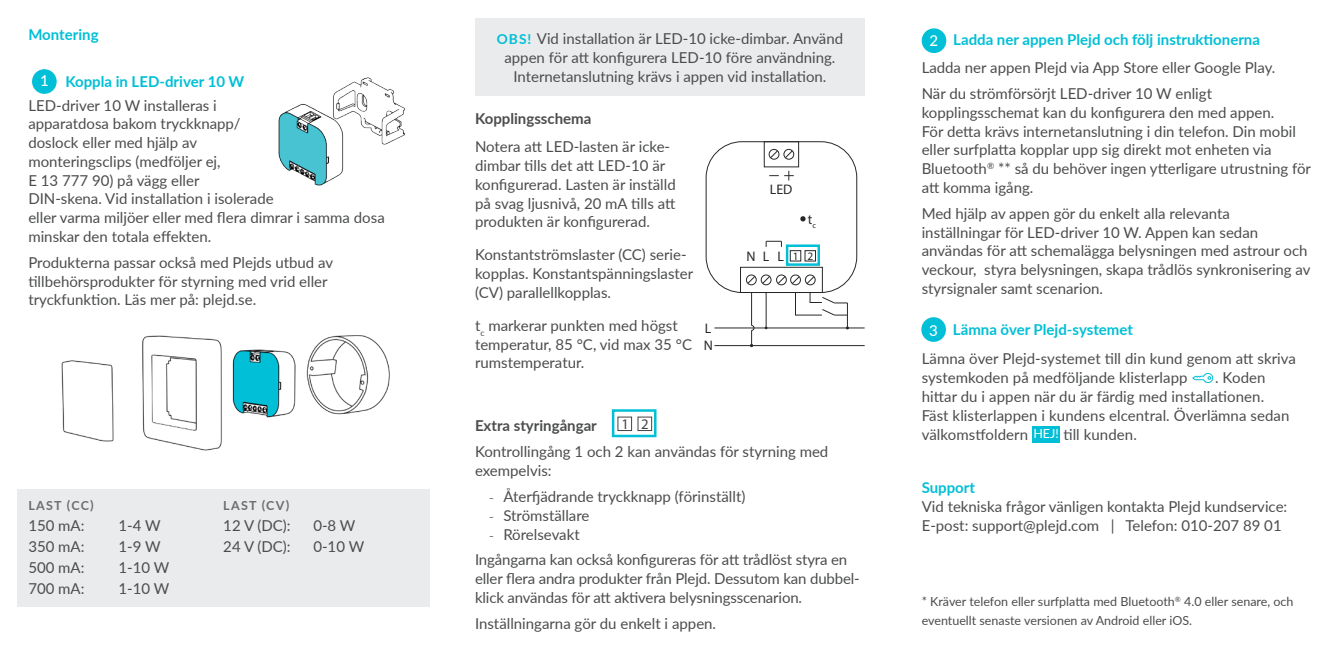
<style>
.page{position:relative;width:1340px;height:660px;background:#fff}
.page>*{position:absolute;margin:0;border:0;box-sizing:border-box;transform-origin:0 0}
.t1{font:18px/26px "Myriad Pro";color:#231f20}
.Tabell{font:15px/18.8px "Lato";color:#4b4c4d}
.t2{font:700 15px "Lato";color:#00bfd6}
.t3{font:700 15px "Lato";color:#4b4c4d}
.t4{font:500 15px "Lato";color:#fff}
.t5{font:13.75px/16.8px "Myriad Pro";color:#000}
.t6{font:12.5px/18.8px "Lato";color:#4b4c4d}
.Teknisk_rubrik{font:700 12.5px "Lato";letter-spacing:.1em;color:#6c6d70}
.t7{font:12.5px "Lato";color:#fff}
.t8{font:11.25px "Myriad Pro";color:#000}
.s1{font-weight:700;font-size:13.75px;color:#00bfd6}
.s2{font-size:14.75px}
.s3{font-family:"Avenir Next"}
.s4{font-weight:500;color:#fff}
</style>
<div class="page">
<div style="left:706px;top:141px;width:151px;height:151px;border:1px solid #000;border-radius:36px"></div>
<div style="left:776px;top:274px;width:10px;height:11px;border:1px solid #000;border-radius:50%"></div>
<div style="left:790px;top:274px;width:10px;height:11px;border:1px solid #000;border-radius:50%"></div>
<div style="left:805px;top:274px;width:10px;height:11px;border:1px solid #000;border-radius:50%"></div>
<div style="left:761px;top:274px;width:10px;height:11px;border:1px solid #000;border-radius:50%"></div>
<div style="left:746px;top:274px;width:10px;height:11px;border:1px solid #000;border-radius:50%"></div>
<svg style="left:747px;top:275px;width:8px;height:9px"></svg>
<svg style="left:762px;top:275px;width:8px;height:9px"></svg>
<svg style="left:777px;top:275px;width:22px;height:9px"></svg>
<svg style="left:806px;top:276px;width:8px;height:8px"></svg>
<hr style="left:714px;top:345px;width:150px;height:1px;background:#000">
<hr style="left:714px;top:327px;width:150px;height:1px;background:#000">
<hr style="left:751px;top:292px;width:1px;height:33px;background:#000">
<svg style="left:795px;top:292px;width:53px;height:37px"></svg>
<svg style="left:750px;top:324px;width:4px;height:22px"></svg>
<div style="left:764px;top:141px;width:35px;height:26px;border:1px solid #000"></div>
<div style="left:783px;top:149px;width:11px;height:10px;border:1px solid #000;border-radius:50%"></div>
<div style="left:768px;top:149px;width:11px;height:10px;border:1px solid #000;border-radius:50%"></div>
<svg style="left:769px;top:150px;width:9px;height:8px"></svg>
<svg style="left:784px;top:150px;width:9px;height:8px"></svg>
<svg style="left:784px;top:171px;width:9px;height:9px"></svg>
<hr style="left:765px;top:292px;width:1px;height:35px;background:#000">
<svg style="left:800px;top:216px;width:5px;height:5px"></svg>
<svg style="left:765px;top:241px;width:17px;height:6px"></svg>
<div style="left:475px;top:18px;width:390px;height:77px;background:#eaebec"></div>
<img style="left:61px;top:335px;width:329px;height:116px">
<img style="left:278px;top:77px;width:127px;height:109px">
<div style="left:32px;top:69px;width:25px;height:25px;background:#00bfd6;border-radius:50%"></div>
<svg style="left:617px;top:409px;width:40px;height:28px"></svg>
<div style="left:612px;top:409px;width:44px;height:28px;border:2px solid #00bfd6"></div>
<div style="left:785px;top:244px;width:35px;height:21px;border:2px solid #00bfd6"></div>
<div style="left:921px;top:28px;width:25px;height:25px;background:#00bfd6;border-radius:50%"></div>
<div style="left:921px;top:317px;width:25px;height:24px;background:#00bfd6;border-radius:50%"></div>
<div style="left:1032px;top:426px;width:27px;height:16px;background:#00bfd6"></div>
<svg style="left:1192px;top:373px;width:22px;height:9px"></svg>
<div style="left:17px;top:488px;width:412px;height:118px;background:#eaebec"></div>
<h1 class="t2" style="left:28px;top:24px;width:72px">Montering</h1>
<p class="t4" style="left:40px;top:70px;width:10px">1</p>
<p class="t2" style="left:65px;top:70px;width:180px">Koppla in LED-driver 10 W</p>
<p class="Tabell" style="left:28px;top:95px;width:214px">LED-driver 10 W installeras i apparatdosa bakom tryckknapp/ doslock eller med hjälp av monteringsclips (medföljer ej,</p>
<p class="Tabell" style="left:28px;top:170px;width:173px">E 13 777 90) på vägg eller</p>
<p class="Tabell" style="left:28px;top:189px;width:358px">DIN-skena. Vid installation i isolerade<br>eller varma miljöer eller med flera dimrar i samma dosa minskar den totala effekten.</p>
<p class="Tabell" style="left:28px;top:252px;width:306px">Produkterna passar också med Plejds utbud av tillbehörsprodukter för styrning med vrid eller tryckfunktion. Läs mer på: plejd.se.</p>
<p class="Teknisk_rubrik" style="left:28px;top:495px;width:67px">LAST (CC)</p>
<p class="Tabell" style="left:28px;top:515px;width:58px">150 mA:</p>
<p class="Tabell" style="left:118px;top:515px;width:44px">1-4 W</p>
<p class="Tabell" style="left:28px;top:536px;width:58px">350 mA:</p>
<p class="Tabell" style="left:118px;top:536px;width:44px">1-9 W</p>
<p class="Tabell" style="left:28px;top:557px;width:58px">500 mA:</p>
<p class="Tabell" style="left:118px;top:557px;width:52px">1-10 W</p>
<p class="Tabell" style="left:28px;top:578px;width:58px">700 mA:</p>
<p class="Tabell" style="left:118px;top:578px;width:52px">1-10 W</p>
<p class="Teknisk_rubrik" style="left:223px;top:495px;width:67px">LAST (CV)</p>
<p class="Tabell" style="left:223px;top:515px;width:69px">12 V (DC):</p>
<p class="Tabell" style="left:313px;top:515px;width:44px">0-8 W</p>
<p class="Tabell" style="left:223px;top:536px;width:69px">24 V (DC):</p>
<p class="Tabell" style="left:313px;top:536px;width:52px">0-10 W</p>
<h1 class="Tabell" style="left:497px;top:29px;width:348px;text-align:center"><span class="s1">OBS!</span> Vid installation är LED-10 icke-dimbar. Använd appen för att konfigurera LED-10 före användning.<br>Internetanslutning krävs i appen vid installation.</h1>
<h1 class="t3" style="left:475px;top:107px;width:118px">Kopplingsschema</h1>
<p class="Tabell" style="left:475px;top:137px;width:202px">Notera att LED-lasten är icke&shy;dimbar tills det att LED-10 är konfigurerad. Lasten är inställd på svag ljusnivå, 20 mA tills att produkten är konfigurerad.</p>
<p class="Tabell" style="left:475px;top:245px;width:220px">Konstantströmslaster (CC) serie&shy;kopplas. Konstantspänningslaster (CV) parallellkopplas.</p>
<p class="Tabell" style="left:475px;top:315px;width:218px">t<sub>c</sub> markerar punkten med högst temperatur, 85 °C, vid max 35 °C rumstemperatur.</p>
<p class="t5" style="left:703px;top:320px;width:11px">L<br>N</p>
<p class="t5" style="left:770px;top:181px;width:24px">LED</p>
<p class="t5" style="left:807px;top:210px;width:10px">t<sub>c</sub></p>
<p class="t5" style="left:746px;top:247px;width:24px">N L</p>
<p class="t8" style="left:793px;top:248px;width:22px">1 2</p>
<p class="t5" style="left:777px;top:247px;width:8px">L</p>
<p class="t1" style="left:582px;top:410px;width:68px">NL<span class="s2">12</span></p>
<h1 class="t3" style="left:475px;top:414px;width:123px">Extra styringångar</h1>
<p class="Tabell" style="left:475px;top:441px;width:355px">Kontrollingång 1 och 2 kan användas för styrning med exempelvis:</p>
<p class="Tabell" style="left:489px;top:486px;width:258px"><span class="s3">-</span> Återfjädrande tryckknapp (förinställt)</p>
<p class="Tabell" style="left:489px;top:505px;width:102px"><span class="s3">-</span> Strömställare</p>
<p class="Tabell" style="left:489px;top:523px;width:92px"><span class="s3">-</span> Rörelsevakt</p>
<p class="Tabell" style="left:475px;top:549px;width:386px">Ingångarna kan också konfigureras för att trådlöst styra en eller flera andra produkter från Plejd. Dessutom kan dubbel&shy;klick användas för att aktivera belysningsscenarion.</p>
<p class="Tabell" style="left:475px;top:612px;width:243px">Inställningarna gör du enkelt i appen.</p>
<p class="t1" style="left:505px;top:518px;width:13px">L<br>N</p>
<p class="t2" style="left:929px;top:28px;width:332px"><span class="s4">2</span> Ladda ner appen Plejd och följ instruktionerna</p>
<p class="Tabell" style="left:921px;top:58px;width:355px">Ladda ner appen Plejd via App Store eller Google Play.</p>
<p class="Tabell" style="left:921px;top:83px;width:391px">När du strömförsörjt LED-driver 10 W enligt kopplingsschemat kan du konfigurera den med appen.<br>För detta krävs internetanslutning i din telefon. Din mobil eller surfplatta kopplar upp sig direkt mot enheten via Bluetooth<sup>®</sup> ** så du behöver ingen ytterligare utrustning för att komma igång.</p>
<p class="Tabell" style="left:921px;top:203px;width:390px">Med hjälp av appen gör du enkelt alla relevanta inställningar för LED-driver 10 W. Appen kan sedan användas för att schemalägga belysningen med astrour och veckour, styra belysningen, skapa trådlös synkronisering av styrsignaler samt scenarion.</p>
<p class="t4" style="left:929px;top:319px;width:10px">3</p>
<p class="t2" style="left:952px;top:318px;width:181px">Lämna över Plejd-systemet</p>
<p class="Tabell" style="left:921px;top:348px;width:376px">Lämna över Plejd-systemet till din kund genom att skriva systemkoden på medföljande klisterlapp</p>
<p class="Tabell" style="left:921px;top:367px;width:369px;text-indent:293px">. Koden hittar du i appen när du är färdig med installationen.<br>Fäst klisterlappen i kundens elcentral. Överlämna sedan välkomstfoldern</p>
<p class="Tabell" style="left:1063px;top:423px;width:75px">till kunden.</p>
<p class="t7" style="left:1033px;top:424px;width:27px">HEJ!</p>
<h1 class="t2" style="left:921px;top:476px;width:55px">Support</h1>
<p class="Tabell" style="left:921px;top:496px;width:367px">Vid tekniska frågor vänligen kontakta Plejd kundservice:</p>
<p class="Tabell" style="left:921px;top:515px;width:361px">E-post: support@plejd.com | Telefon: 010-207 89 01</p>
<p class="t6" style="left:921px;top:591px;width:373px">* Kräver telefon eller surfplatta med Bluetooth<sup>®</sup> 4.0 eller senare, och eventuellt senaste versionen av Android eller iOS.</p>
</div>
